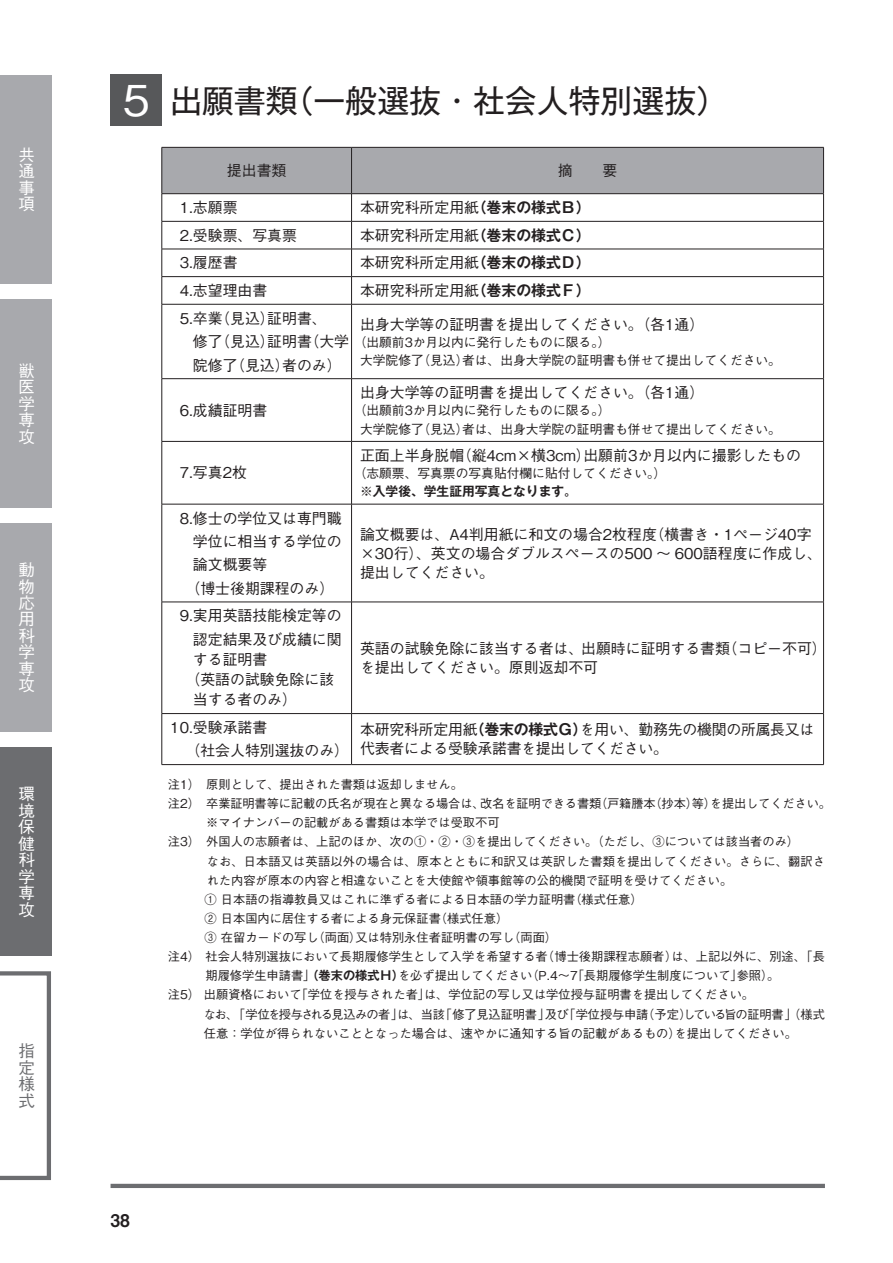
<style>
.page{position:relative;width:893px;height:1263px;background:#fff}
.page>*{position:absolute;margin:0;border:0;box-sizing:border-box;transform-origin:0 0}
.t1{font:31.95px "Gothic MB101 Pro";color:#231f20}
.t2{font:17.55px "Midashi Go Pro MB31";color:#231f20}
.t3{font:500 16.5px/16.5px "Gothic BBB Pro";color:#fff;text-align:justify}
.t4{font:500 16.5px/16.5px "Gothic BBB Pro";color:#6c6d70;text-align:justify}
.t5{font:500 14.85px/23.4px "Gothic BBB Pro";color:#231f20}
.t6{font:500 12.75px/18.1px "Gothic BBB Pro";color:#231f20}
.t7{font:700 12.75px "Gothic MB101 Pro De";color:#231f20}
.t8{font:500 12.15px "Gothic BBB Pro";color:#231f20}
.t9{font:500 12.15px "Gothic BBB Pro";letter-spacing:-.025em;color:#231f20}
.s1{font-family:"Gothic BBB Pro";font-weight:500;font-size:42.45px;color:#fff}
.s2{font-family:"Gothic MB101 Pro De";font-weight:700}
</style>
<div class="page">
<hr style="left:111px;top:1184px;width:714px;height:4px;background:#6c6d70">
<div style="left:0;top:299px;width:51px;height:209px;background:#a8a9ad"></div>
<div style="left:0;top:523px;width:51px;height:209px;background:#a8a9ad"></div>
<div style="left:0;top:75px;width:51px;height:209px;background:#a8a9ad"></div>
<svg style="left:0;top:971px;width:51px;height:209px"></svg>
<div style="left:0;top:747px;width:51px;height:209px;background:#6c6d70"></div>
<div style="left:111px;top:75px;width:51px;height:51px;background:#57585a"></div>
<svg style="left:162px;top:147px;width:662px;height:157px"></svg>
<hr style="left:162px;top:304px;width:190px;height:1px;background:#231f20">
<hr style="left:162px;top:304px;width:1px;height:74px;background:#231f20">
<hr style="left:352px;top:304px;width:472px;height:1px;background:#231f20">
<hr style="left:351px;top:304px;width:1px;height:74px;background:#231f20">
<hr style="left:823px;top:304px;width:1px;height:74px;background:#231f20">
<hr style="left:162px;top:378px;width:190px;height:1px;background:#231f20">
<hr style="left:162px;top:379px;width:1px;height:62px;background:#231f20">
<hr style="left:352px;top:378px;width:472px;height:1px;background:#231f20">
<hr style="left:351px;top:379px;width:1px;height:62px;background:#231f20">
<hr style="left:823px;top:379px;width:1px;height:62px;background:#231f20">
<hr style="left:162px;top:441px;width:190px;height:1px;background:#231f20">
<hr style="left:162px;top:442px;width:1px;height:62px;background:#231f20">
<hr style="left:352px;top:441px;width:472px;height:1px;background:#231f20">
<hr style="left:351px;top:442px;width:1px;height:62px;background:#231f20">
<hr style="left:823px;top:442px;width:1px;height:62px;background:#231f20">
<hr style="left:162px;top:504px;width:190px;height:1px;background:#231f20">
<hr style="left:162px;top:504px;width:1px;height:98px;background:#231f20">
<hr style="left:352px;top:504px;width:472px;height:1px;background:#231f20">
<hr style="left:351px;top:504px;width:1px;height:98px;background:#231f20">
<hr style="left:823px;top:504px;width:1px;height:98px;background:#231f20">
<hr style="left:162px;top:602px;width:190px;height:1px;background:#231f20">
<hr style="left:162px;top:602px;width:1px;height:111px;background:#231f20">
<hr style="left:352px;top:602px;width:472px;height:1px;background:#231f20">
<hr style="left:351px;top:602px;width:1px;height:111px;background:#231f20">
<hr style="left:823px;top:602px;width:1px;height:111px;background:#231f20">
<hr style="left:162px;top:713px;width:190px;height:1px;background:#231f20">
<hr style="left:162px;top:714px;width:1px;height:50px;background:#231f20">
<hr style="left:352px;top:713px;width:472px;height:1px;background:#231f20">
<hr style="left:351px;top:714px;width:1px;height:50px;background:#231f20">
<hr style="left:823px;top:714px;width:1px;height:50px;background:#231f20">
<hr style="left:162px;top:764px;width:190px;height:1px;background:#231f20">
<hr style="left:352px;top:764px;width:472px;height:1px;background:#231f20">
<h3 class="t3" style="left:19px;top:144px;width:17px">共通事項</h3>
<h3 class="t3" style="left:19px;top:360px;width:17px">獣医学専攻</h3>
<h3 class="t3" style="left:19px;top:559px;width:18px">動物応用科学専攻</h3>
<h3 class="t3" style="left:19px;top:784px;width:18px">環境保健科学専攻</h3>
<h3 class="t4" style="left:19px;top:1041px;width:18px">指定様式</h3>
<h1 class="t1" style="left:123px;top:74px;width:607px"><span class="s1">5</span> 出願書類（一般選抜・社会人特別選抜）</h1>
<p class="t5" style="left:227px;top:157px;width:61px">提出書類</p>
<p class="t5" style="left:558px;top:157px;width:61px">摘　　要</p>
<p class="t5" style="left:180px;top:194px;width:59px">1.志願票</p>
<p class="t5" style="left:360px;top:194px;width:232px">本研究科所定用紙<span class="s2">（巻末の様式Ｂ）</span></p>
<p class="t5" style="left:180px;top:222px;width:119px">2.受験票、写真票</p>
<p class="t5" style="left:360px;top:222px;width:232px">本研究科所定用紙<span class="s2">（巻末の様式Ｃ）</span></p>
<p class="t5" style="left:180px;top:249px;width:59px">3.履歴書</p>
<p class="t5" style="left:360px;top:249px;width:232px">本研究科所定用紙<span class="s2">（巻末の様式Ｄ）</span></p>
<p class="t5" style="left:180px;top:277px;width:89px">4.志望理由書</p>
<p class="t5" style="left:360px;top:277px;width:232px">本研究科所定用紙<span class="s2">（巻末の様式Ｆ）</span></p>
<p class="t5" style="left:193px;top:305px;width:158px;text-indent:-13px">5.卒業（見込）証明書、<br>修了（見込）証明書（大学院修了（見込）者のみ）</p>
<p class="t5" style="left:360px;top:310px;width:346px">出身大学等の証明書を提出してください。（各1通）</p>
<p class="t6" style="left:360px;top:331px;width:422px;text-indent:-6px">（出願前3か月以内に発行したものに限る。）<br>大学院修了（見込）者は、出身大学院の証明書も併せて提出してください。</p>
<p class="t5" style="left:180px;top:397px;width:89px">6.成績証明書</p>
<p class="t5" style="left:180px;top:459px;width:69px">7.写真2枚</p>
<p class="t5" style="left:180px;top:504px;width:164px">8.修士の学位又は専門職</p>
<p class="t5" style="left:193px;top:528px;width:150px">学位に相当する学位の</p>
<p class="t5" style="left:193px;top:551px;width:76px">論文概要等</p>
<p class="t5" style="left:185px;top:575px;width:150px">（博士後期課程のみ）</p>
<p class="t5" style="left:180px;top:602px;width:164px;text-align:right">9.実用英語技能検定等の認定結果及び成績に関</p>
<p class="t5" style="left:193px;top:646px;width:76px">する証明書</p>
<p class="t5" style="left:185px;top:666px;width:150px">（英語の試験免除に該</p>
<p class="t5" style="left:193px;top:686px;width:106px">当する者のみ）</p>
<p class="t5" style="left:360px;top:379px;width:346px">出身大学等の証明書を提出してください。（各1通）</p>
<p class="t6" style="left:360px;top:400px;width:422px;text-indent:-6px">（出願前3か月以内に発行したものに限る。）<br>大学院修了（見込）者は、出身大学院の証明書も併せて提出してください。</p>
<p class="t5" style="left:360px;top:442px;width:442px">正面上半身脱帽（縦4cm×横3cm）出願前3か月以内に撮影したもの</p>
<p class="t6" style="left:354px;top:463px;width:314px">（志願票、写真票の写真貼付欄に貼付してください。）</p>
<p class="t7" style="left:360px;top:481px;width:218px">※入学後、学生証用写真となります。</p>
<p class="t5" style="left:360px;top:522px;width:463px;line-height:19.2px">論文概要は、A4判用紙に和文の場合2枚程度（横書き・1ページ40字×30行）、英文の場合ダブルスペースの500 ～ 600語程度に作成し、提出してください。</p>
<p class="t5" style="left:360px;top:637px;width:468px;line-height:19.2px">英語の試験免除に該当する者は、出願時に証明する書類（コピー不可）を提出してください。原則返却不可</p>
<p class="t5" style="left:185px;top:714px;width:165px;text-indent:-15px">10.受験承諾書<br>（社会人特別選抜のみ）</p>
<p class="t5" style="left:360px;top:718px;width:456px;line-height:19.2px">本研究科所定用紙<span class="s2">（巻末の様式Ｇ）</span>を用い、勤務先の機関の所属長又は代表者による受験承諾書を提出してください。</p>
<p class="t8" style="left:168px;top:775px;width:296px">注1）　原則として、提出された書類は返却しません。</p>
<p class="t8" style="left:168px;top:794px;width:665px">注2）　卒業証明書等に記載の氏名が現在と異なる場合は、改名を証明できる書類（戸籍謄本（抄本）等）を提出してください。</p>
<p class="t8" style="left:206px;top:813px;width:295px">※マイナンバーの記載がある書類は本学では受取不可</p>
<p class="t8" style="left:168px;top:832px;width:633px">注3）　外国人の志願者は、上記のほか、次の①・②・③を提出してください。（ただし、③については該当者のみ）</p>
<p class="t8" style="left:207px;top:851px;width:620px">なお、日本語又は英語以外の場合は、原本とともに和訳又は英訳した書類を提出してください。さらに、翻訳さ</p>
<p class="t8" style="left:207px;top:870px;width:527px">れた内容が原本の内容と相違ないことを大使館や領事館等の公的機関で証明を受けてください。</p>
<p class="t8" style="left:168px;top:889px;width:476px">　　　① 日本語の指導教員又はこれに準ずる者による日本語の学力証明書（様式任意）</p>
<p class="t8" style="left:168px;top:908px;width:342px">　　　② 日本国内に居住する者による身元保証書（様式任意）</p>
<p class="t8" style="left:168px;top:928px;width:391px">　　　③ 在留カードの写し（両面）又は特別永住者証明書の写し（両面）</p>
<p class="t8" style="left:168px;top:947px;width:658px">注4） 社会人特別選抜において長期履修学生として入学を希望する者（博士後期課程志願者）は、上記以外に、別途、「長</p>
<p class="t8" style="left:205px;top:966px;width:575px">期履修学生申請書」<span class="s2">（巻末の様式Ｈ）</span>を必ず提出してください（P.4～7「長期履修学生制度について」参照）。</p>
<p class="t8" style="left:168px;top:985px;width:588px">注5） 出願資格において「学位を授与された者」は、学位記の写し又は学位授与証明書を提出してください。</p>
<p class="t9" style="left:204px;top:1004px;width:622px">なお、「学位を授与される見込みの者」は、当該「修了見込証明書」及び「学位授与申請（予定）している旨の証明書」（様式</p>
<p class="t8" style="left:204px;top:1023px;width:594px">任意：学位が得られないこととなった場合は、速やかに通知する旨の記載があるもの）を提出してください。</p>
<h2 class="t2" style="left:111px;top:1206px;width:21px">38</h2>
</div>
